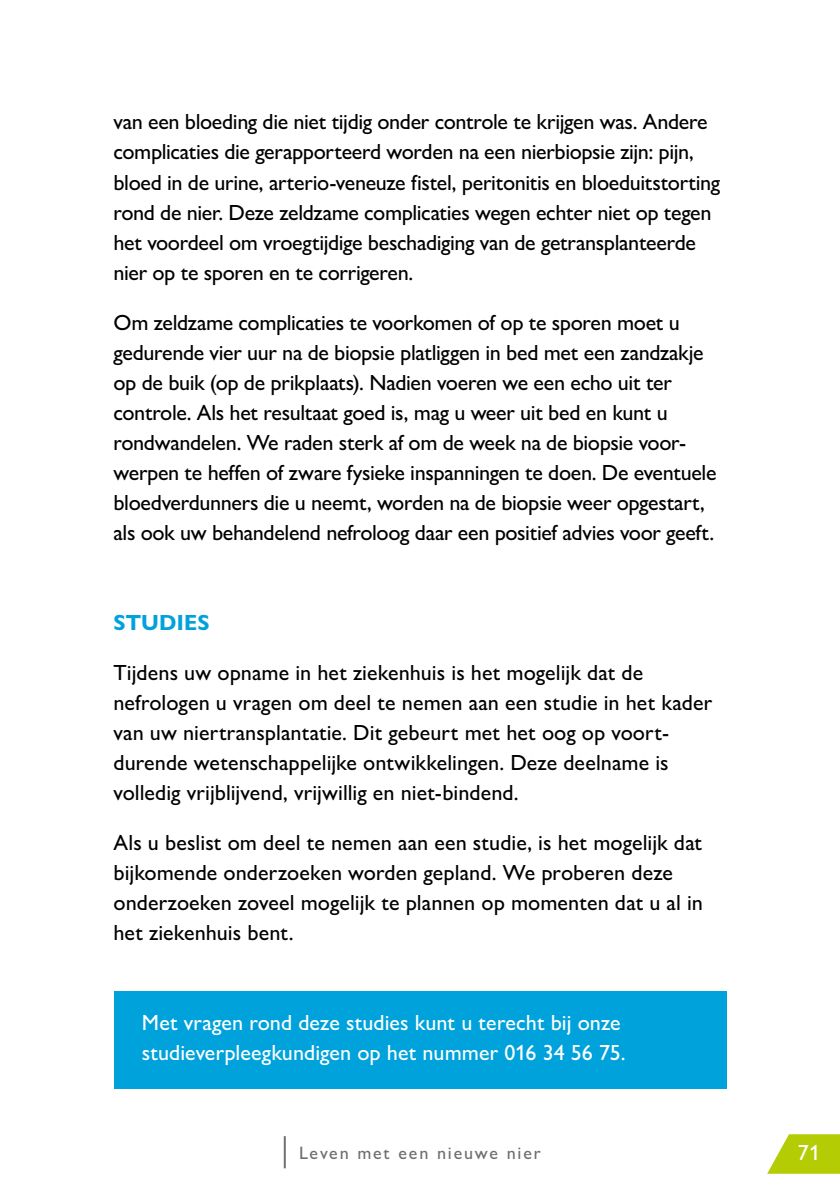
<style>
.page{position:relative;width:840px;height:1191px;background:#fff}
.page>*{position:absolute;margin:0;border:0;box-sizing:border-box;transform-origin:0 0}
.t1{font:500 22px/30px "Gill Sans Nova";letter-spacing:-.015em;color:#000}
.t2{font:500 22px/30px "Gill Sans Nova";letter-spacing:.005em;color:#000}
.t3{font:500 22px/30px "Gill Sans Nova";color:#fff}
.t4{font:700 22px "Gill Sans Nova";letter-spacing:.01em;color:#00a2dc}
.t5{font:500 18px "Gill Sans Nova";letter-spacing:.1em;color:#706f6f}
</style>
<div class="page">
<hr style="left:283px;top:1136px;width:2px;height:32px;background:#706f6f">
<svg style="left:767px;top:1134px;width:72px;height:39px"></svg>
<div style="left:113px;top:990px;width:613px;height:98px;background:#00a2dc"></div>
<p class="t1" style="left:113px;top:107px;width:607px">van een bloeding die niet tijdig onder controle te krijgen was. Andere complicaties die gerapporteerd worden na een nierbiopsie zijn: pijn, bloed in de urine, arterio-veneuze fistel, peritonitis en bloeduitstorting rond de nier. Deze zeldzame complicaties wegen echter niet op tegen het voordeel om vroegtijdige beschadiging van de getransplanteerde nier op te sporen en te corrigeren.</p>
<p class="t1" style="left:113px;top:307px;width:604px">Om zeldzame complicaties te voorkomen of op te sporen moet u gedurende vier uur na de biopsie platliggen in bed met een zandzakje op de buik (op de prikplaats). Nadien voeren we een echo uit ter controle. Als het resultaat goed is, mag u weer uit bed en kunt u rondwandelen. We raden sterk af om de week na de biopsie voor&shy;werpen te heffen of zware fysieke inspanningen te doen. De eventuele bloedverdunners die u neemt, worden na de biopsie weer opgestart, als ook uw behandelend nefroloog daar een positief advies voor geeft.</p>
<p class="t4" style="left:113px;top:608px;width:98px">STUDIES</p>
<p class="t2" style="left:113px;top:657px;width:600px">Tijdens uw opname in het ziekenhuis is het mogelijk dat de nefrologen u vragen om deel te nemen aan een studie in het kader van uw niertransplantatie. Dit gebeurt met het oog op voort&shy;durende wetenschappelijke ontwikkelingen. Deze deelname is volledig vrijblijvend, vrijwillig en niet-bindend.</p>
<p class="t2" style="left:113px;top:827px;width:590px">Als u beslist om deel te nemen aan een studie, is het mogelijk dat bijkomende onderzoeken worden gepland. We proberen deze onderzoeken zoveel mogelijk te plannen op momenten dat u al in het ziekenhuis bent.</p>
<p class="t3" style="left:142px;top:1007px;width:485px">Met vragen rond deze studies kunt u terecht bij onze studieverpleegkundigen op het nummer 016 34 56 75.</p>
<p class="t5" style="left:299px;top:1141px;width:243px">Leven met een nieuwe nier</p>
<p class="t3" style="left:797px;top:1137px;width:23px">71</p>
</div>
